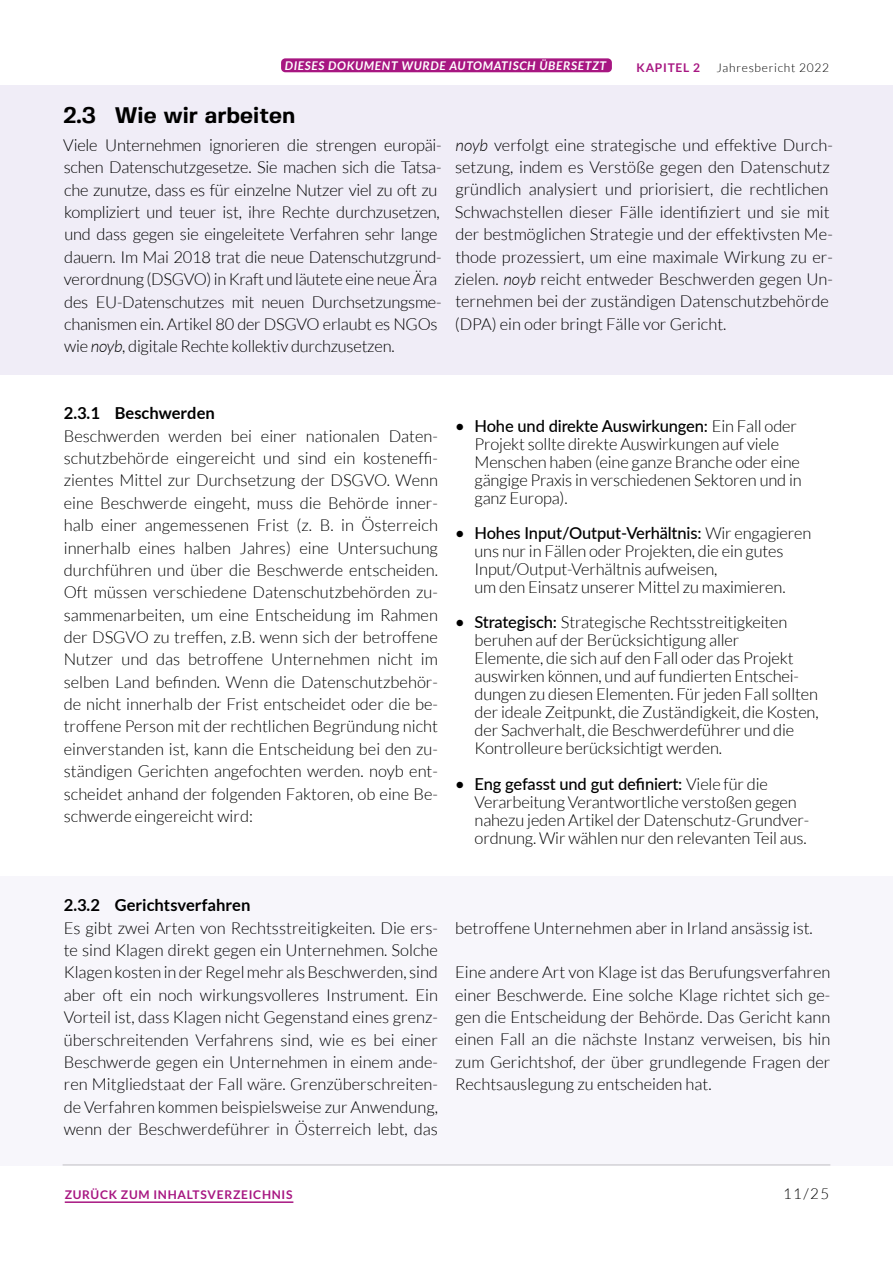
<style>
.page{position:relative;width:893px;height:1263px;background:#fff}
.page>*{position:absolute;margin:0;border:0;box-sizing:border-box;transform-origin:0 0}
.t1{font:700 22.5px "Fivo Sans";color:#000}
.t2{font:300 16.5px/22.4px "Lato";letter-spacing:-.01em;color:#000}
.t3{font:700 16.5px "Lato";color:#000}
.t4{font:300 15px "Lato";color:#000}
.t5{font:italic 700 12px "Lato";letter-spacing:.06em;color:#fff}
.t6{font:700 12px "Lato";letter-spacing:.06em;color:#a71681}
.t7{font:300 12px "Lato";letter-spacing:.06em;color:#000}
.s1{font-style:italic}
.s2{font-weight:500}
</style>
<div class="page">
<div style="left:281px;top:58px;width:331px;height:14px;background:#a71681;border-radius:4px"></div>
<div style="left:0;top:85px;width:893px;height:290px;background:#f0edf7"></div>
<div style="left:0;top:876px;width:893px;height:290px;background:#f7f6fb"></div>
<hr style="left:65px;top:1201px;width:228px;height:2px;background:#a71681">
<p class="t5" style="left:285px;top:59px;width:323px">DIESES DOKUMENT WURDE AUTOMATISCH ÜBERSETZT</p>
<p class="t6" style="left:637px;top:61px;width:65px">KAPITEL 2</p>
<p class="t7" style="left:716px;top:62px;width:114px">Jahresbericht 2022</p>
<h1 class="t1" style="left:64px;top:102px;width:233px">2.3 Wie wir arbeiten</h1>
<p class="t2" style="left:63px;top:134px;width:380px">Viele Unternehmen ignorieren die strengen europäi&shy;schen Datenschutzgesetze. Sie machen sich die Tatsa&shy;che zunutze, dass es für einzelne Nutzer viel zu oft zu kompliziert und teuer ist, ihre Rechte durchzusetzen, und dass gegen sie eingeleitete Verfahren sehr lange dauern. Im Mai 2018 trat die neue Datenschutzgrund&shy;verordnung (DSGVO) in Kraft und läutete eine neue Ära des EU-Datenschutzes mit neuen Durchsetzungsme&shy;chanismen ein. Artikel 80 der DSGVO erlaubt es NGOs wie <span class="s1">noyb</span>, digitale Rechte kollektiv durchzusetzen.</p>
<p class="t2" style="left:454px;top:134px;width:380px"><span class="s1">noyb</span> verfolgt eine strategische und effektive Durch&shy;setzung, indem es Verstöße gegen den Datenschutz gründlich analysiert und priorisiert, die rechtlichen Schwachstellen dieser Fälle identifiziert und sie mit der bestmöglichen Strategie und der effektivsten Me&shy;thode prozessiert, um eine maximale Wirkung zu er&shy;zielen. <span class="s1">noyb</span> reicht entweder Beschwerden gegen Un&shy;ternehmen bei der zuständigen Datenschutzbehörde (DPA) ein oder bringt Fälle vor Gericht.</p>
<p class="t3" style="left:64px;top:404px;width:153px">2.3.1 Beschwerden</p>
<p class="t2" style="left:64px;top:425px;width:376px;text-align:justify">Beschwerden werden bei einer nationalen Daten&shy;schutzbehörde eingereicht und sind ein kosteneffi&shy;zientes Mittel zur Durchsetzung der DSGVO. Wenn eine Beschwerde eingeht, muss die Behörde inner&shy;halb einer angemessenen Frist (z. B. in Österreich innerhalb eines halben Jahres) eine Untersuchung durchführen und über die Beschwerde entscheiden.<br>Oft müssen verschiedene Datenschutzbehörden zu&shy;sammenarbeiten, um eine Entscheidung im Rahmen der DSGVO zu treffen, z.B. wenn sich der betroffene Nutzer und das betroffene Unternehmen nicht im selben Land befinden. Wenn die Datenschutzbehör&shy;de nicht innerhalb der Frist entscheidet oder die be&shy;troffene Person mit der rechtlichen Begründung nicht einverstanden ist, kann die Entscheidung bei den zu&shy;ständigen Gerichten angefochten werden. noyb ent&shy;scheidet anhand der folgenden Faktoren, ob eine Be&shy;schwerde eingereicht wird:</p>
<p class="t2" style="left:474px;top:418px;width:329px;line-height:18px;text-indent:-20px"><span class="s2">• Hohe und direkte Auswirkungen:</span> Ein Fall oder Projekt sollte direkte Auswirkungen auf viele Menschen haben (eine ganze Branche oder eine gängige Praxis in verschiedenen Sektoren und in ganz Europa).</p>
<p class="t2" style="left:474px;top:525px;width:338px;line-height:18px;text-indent:-20px"><span class="s2">• Hohes Input/Output-Verhältnis:</span> Wir engagieren uns nur in Fällen oder Projekten, die ein gutes Input/Output-Verhältnis aufweisen,<br>um den Einsatz unserer Mittel zu maximieren.</p>
<p class="t2" style="left:475px;top:614px;width:346px;line-height:18px;text-indent:-20px"><span class="s2">• Strategisch:</span> Strategische Rechtsstreitigkeiten beruhen auf der Berücksichtigung aller<br>Elemente, die sich auf den Fall oder das Projekt auswirken können, und auf fundierten Entschei&shy;dungen zu diesen Elementen. Für jeden Fall sollten der ideale Zeitpunkt, die Zuständigkeit, die Kosten, der Sachverhalt, die Beschwerdeführer und die Kontrolleure berücksichtigt werden.</p>
<p class="t2" style="left:475px;top:775px;width:336px;line-height:18px;text-indent:-20px"><span class="s2">• Eng gefasst und gut definiert:</span> Viele für die Verarbeitung Verantwortliche verstoßen gegen nahezu jeden Artikel der Datenschutz-Grundver&shy;ordnung. Wir wählen nur den relevanten Teil aus.</p>
<p class="t3" style="left:64px;top:896px;width:188px">2.3.2 Gerichtsverfahren</p>
<p class="t2" style="left:64px;top:917px;width:376px;text-align:justify">Es gibt zwei Arten von Rechtsstreitigkeiten. Die ers&shy;te sind Klagen direkt gegen ein Unternehmen. Solche Klagen kosten in der Regel mehr als Beschwerden, sind aber oft ein noch wirkungsvolleres Instrument. Ein Vorteil ist, dass Klagen nicht Gegenstand eines grenz&shy;überschreitenden Verfahrens sind, wie es bei einer Beschwerde gegen ein Unternehmen in einem ande&shy;ren Mitgliedstaat der Fall wäre. Grenzüberschreiten&shy;de Verfahren kommen beispielsweise zur Anwendung, wenn der Beschwerdeführer in Österreich lebt, das</p>
<p class="t2" style="left:455px;top:916px;width:359px">betroffene Unternehmen aber in Irland ansässig ist.</p>
<p class="t2" style="left:455px;top:961px;width:377px;text-align:justify">Eine andere Art von Klage ist das Berufungsverfahren einer Beschwerde. Eine solche Klage richtet sich ge&shy;gen die Entscheidung der Behörde. Das Gericht kann einen Fall an die nächste Instanz verweisen, bis hin zum Gerichtshof, der über grundlegende Fragen der Rechtsauslegung zu entscheiden hat.</p>
<p class="t6" style="left:65px;top:1188px;width:229px">ZURÜCK ZUM INHALTSVERZEICHNIS</p>
<p class="t4" style="left:783px;top:1186px;width:48px">11/25</p>
</div>
